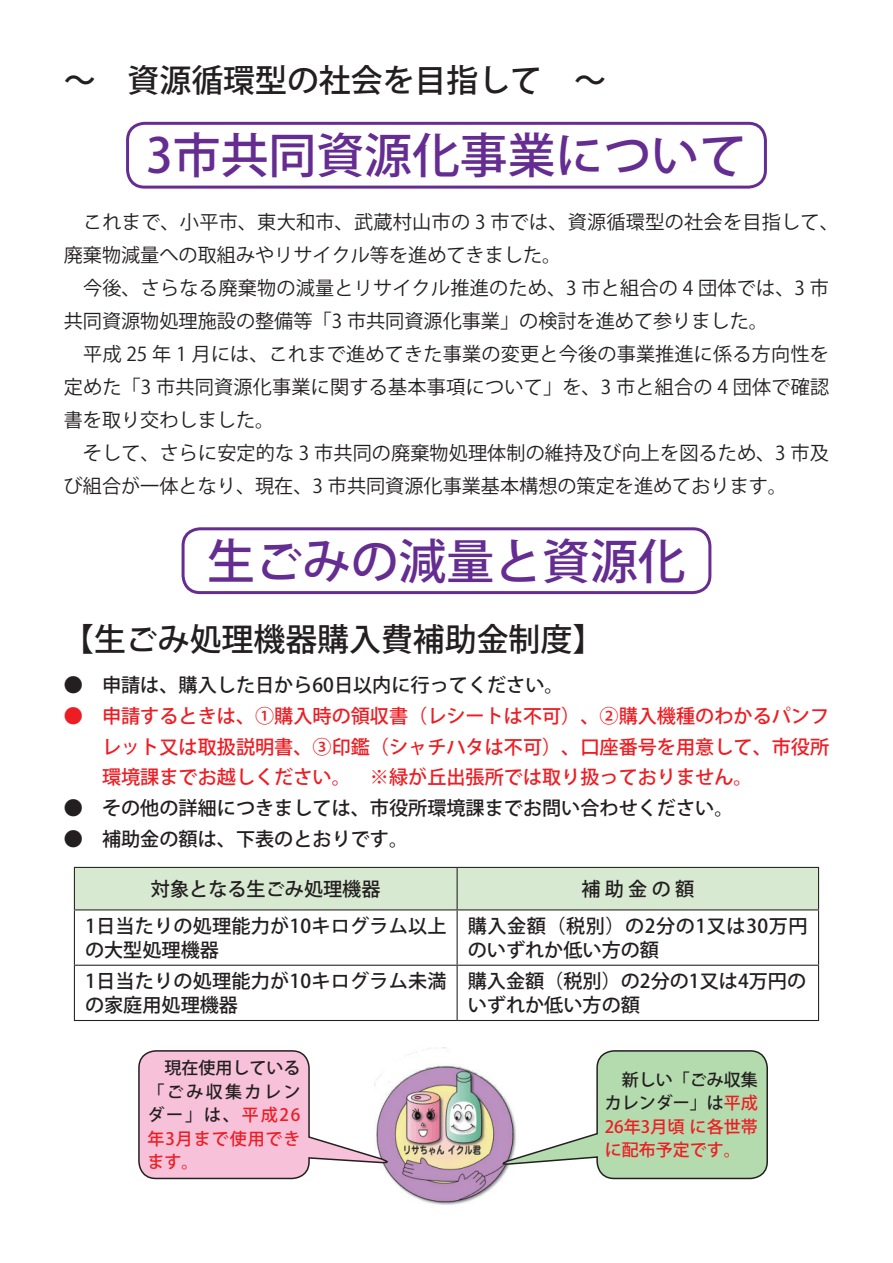
<style>
.page{position:relative;width:893px;height:1263px;background:#fff}
.page>*{position:absolute;margin:0;border:0;box-sizing:border-box;transform-origin:0 0}
.t1{font:500 47.85px "Koz Go Pr 6 N";color:#652d91}
.t2{font:500 31.95px "Koz Go Pr 6 N";color:#231f20}
.t3{font:19.2px/33px "Koz Go Pr 6 N";letter-spacing:.005em;color:#231f20}
.t4{font:500 19.2px/23.4px "Koz Go Pr 6 N";color:#231f20}
.t5{font:500 19.2px/30.8px "Koz Go Pr 6 N";color:#ee1d23;text-align:justify}
.t6{font:500 19.2px/23.4px "Koz Go Pr 6 N";letter-spacing:.03em;color:#231f20}
.t7{font:500 16.95px/23.4px "Koz Go Pr 6 N";letter-spacing:.055em;color:#231f20;text-align:justify}
.t8{font:500 16.95px/23.4px "Koz Go Pr 6 N";color:#ee1d23;text-align:justify}
.s1{color:#ee1d23}
.s2{color:#231f20}
</style>
<div class="page">
<div style="left:126px;top:122px;width:641px;height:67px;border:3px solid #652d91;border-radius:17px"></div>
<div style="left:182px;top:527px;width:529px;height:67px;border:3px solid #652d91;border-radius:17px"></div>
<div style="left:75px;top:868px;width:743px;height:41px;background:#d8e9d2"></div>
<hr style="left:74px;top:867px;width:383px;height:1px;background:#231f20">
<hr style="left:74px;top:868px;width:1px;height:41px;background:#231f20">
<hr style="left:457px;top:867px;width:362px;height:1px;background:#231f20">
<hr style="left:457px;top:868px;width:1px;height:41px;background:#231f20">
<hr style="left:818px;top:868px;width:1px;height:41px;background:#231f20">
<hr style="left:74px;top:909px;width:383px;height:1px;background:#231f20">
<hr style="left:74px;top:910px;width:1px;height:55px;background:#231f20">
<hr style="left:457px;top:909px;width:362px;height:1px;background:#231f20">
<hr style="left:457px;top:910px;width:1px;height:55px;background:#231f20">
<hr style="left:818px;top:910px;width:1px;height:55px;background:#231f20">
<hr style="left:74px;top:965px;width:383px;height:1px;background:#231f20">
<hr style="left:74px;top:966px;width:1px;height:54px;background:#231f20">
<hr style="left:457px;top:965px;width:362px;height:1px;background:#231f20">
<hr style="left:457px;top:966px;width:1px;height:54px;background:#231f20">
<hr style="left:818px;top:966px;width:1px;height:54px;background:#231f20">
<hr style="left:74px;top:1020px;width:383px;height:1px;background:#231f20">
<hr style="left:457px;top:1020px;width:362px;height:1px;background:#231f20">
<img style="left:392px;top:1047px;width:109px;height:158px">
<svg style="left:138px;top:1049px;width:260px;height:131px"></svg>
<svg style="left:494px;top:1049px;width:274px;height:131px"></svg>
<h2 class="t2" style="left:64px;top:62px;width:544px">〜　資源循環型の社会を目指して　〜</h2>
<h1 class="t1" style="left:146px;top:129px;width:602px">3市共同資源化事業について</h1>
<p class="t3" style="left:64px;top:206px;width:777px">　これまで、小平市、東大和市、武蔵村山市の 3 市では、資源循環型の社会を目指して、廃棄物減量への取組みやリサイクル等を進めてきました。<br>　今後、さらなる廃棄物の減量とリサイクル推進のため、3 市と組合の 4 団体では、3 市共同資源物処理施設の整備等「3 市共同資源化事業」の検討を進めて参りました。<br>　平成 25 年 1 月には、これまで進めてきた事業の変更と今後の事業推進に係る方向性を定めた「3 市共同資源化事業に関する基本事項について」を、3 市と組合の 4 団体で確認書を取り交わしました。<br>　そして、さらに安定的な 3 市共同の廃棄物処理体制の維持及び向上を図るため、3 市及び組合が一体となり、現在、3 市共同資源化事業基本構想の策定を進めております。</p>
<h1 class="t1" style="left:207px;top:534px;width:480px">生ごみの減量と資源化</h1>
<h2 class="t2" style="left:62px;top:621px;width:544px">【生ごみ処理機器購入費補助金制度】</h2>
<p class="t4" style="left:64px;top:674px;width:501px">● 申請は、購入した日から60日以内に行ってください。</p>
<p class="t5" style="left:102px;top:701px;width:729px;text-indent:-38px">● 申請するときは、①購入時の領収書（レシートは不可）、②購入機種のわかるパンフレット又は取扱説明書、③印鑑（シャチハタは不可）、口座番号を用意して、市役所環境課までお越しください。　※緑が丘出張所では取り扱っておりません。</p>
<p class="t4" style="left:64px;top:797px;width:671px">● その他の詳細につきましては、市役所環境課までお問い合わせください。</p>
<p class="t4" style="left:64px;top:828px;width:346px">● 補助金の額は、下表のとおりです。</p>
<p class="t4" style="left:151px;top:878px;width:231px">対象となる生ごみ処理機器</p>
<p class="t4" style="left:581px;top:878px;width:114px">補助金の額</p>
<p class="t4" style="left:85px;top:915px;width:363px">1日当たりの処理能力が10キログラム以上の大型処理機器</p>
<p class="t6" style="left:468px;top:915px;width:342px">購入金額（税別）の2分の1又は30万円のいずれか低い方の額</p>
<p class="t4" style="left:85px;top:970px;width:363px">1日当たりの処理能力が10キログラム未満の家庭用処理機器</p>
<p class="t4" style="left:468px;top:970px;width:340px">購入金額（税別）の2分の1又は4万円のいずれか低い方の額</p>
<p class="t7" style="left:147px;top:1057px;width:155px">　現在使用している「ごみ収集カレンダー」は、<span class="s1">平成26年3月まで使用できます。</span></p>
<p class="t8" style="left:605px;top:1068px;width:155px"><span class="s2">　新しい「ごみ収集カレンダー」は</span>平成26年3月頃に各世帯に配布予定です。</p>
</div>
